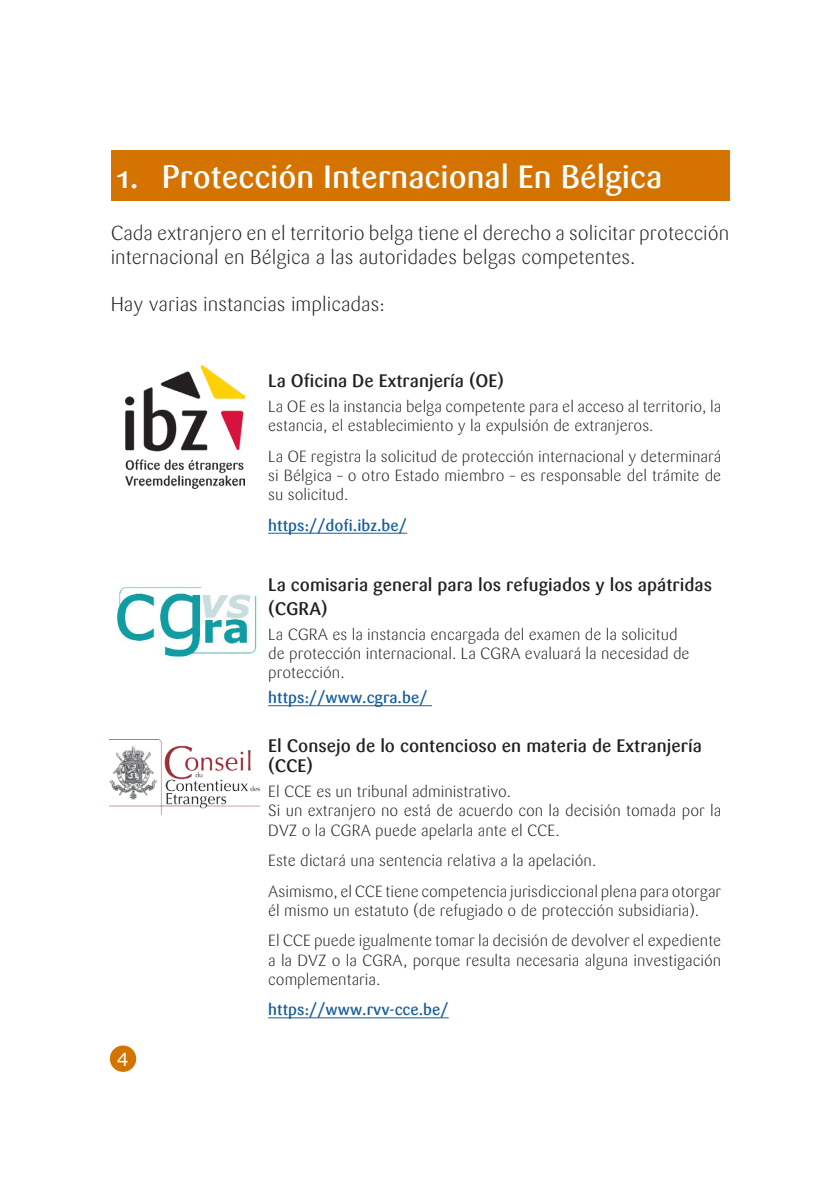
<style>
.page{position:relative;width:840px;height:1191px;background:#fff}
.page>*{position:absolute;margin:0;border:0;box-sizing:border-box;transform-origin:0 0}
.t1{font:500 32px "Sari";color:#fff}
.Corps_de_texte{font:300 20px/24px "Sari";color:#231f20}
.Corps_de_texte-2{font:500 18px/24px "Sari";color:#231f20}
.t2{font:18px "Verdana";color:#fff}
.Corps_de_texte-3{font:300 16px/19.2px "Sari";color:#231f20}
.Corps_de_texte-4{font:500 16px "Sari";color:#175d9e}
</style>
<div class="page">
<div style="left:110px;top:1045px;width:26px;height:26px;background:#d47300;border-radius:50%"></div>
<div style="left:111px;top:150px;width:618px;height:50px;background:#d47300"></div>
<img style="left:125px;top:365px;width:119px;height:124px">
<hr style="left:268px;top:533px;width:139px;height:1px;background:#175d9e">
<img style="left:117px;top:586px;width:140px;height:71px">
<hr style="left:268px;top:705px;width:164px;height:1px;background:#175d9e">
<img style="left:110px;top:740px;width:149px;height:74px">
<hr style="left:268px;top:1017px;width:180px;height:1px;background:#175d9e">
<p class="t1" style="left:116px;top:158px;width:547px">1. Protección Internacional En Bélgica</p>
<p class="Corps_de_texte" style="left:111px;top:222px;width:620px">Cada extranjero en el territorio belga tiene el derecho a solicitar protección internacional en Bélgica a las autoridades belgas competentes.</p>
<p class="Corps_de_texte" style="left:111px;top:292px;width:275px">Hay varias instancias implicadas:</p>
<p class="Corps_de_texte-2" style="left:268px;top:369px;width:237px">La Oficina De Extranjería (OE)</p>
<p class="Corps_de_texte-3" style="left:268px;top:397px;width:454px">La OE es la instancia belga competente para el acceso al territorio, la estancia, el establecimiento y la expulsión de extranjeros.</p>
<p class="Corps_de_texte-3" style="left:268px;top:447px;width:454px;text-align:justify">La OE registra la solicitud de protección internacional y determinará si Bélgica – o otro Estado miembro – es responsable del trámite de su solicitud.</p>
<p class="Corps_de_texte-4" style="left:268px;top:516px;width:140px">https://dofi.ibz.be/</p>
<p class="t2" style="left:117px;top:1047px;width:13px">4</p>
<p class="Corps_de_texte-2" style="left:268px;top:573px;width:445px">La comisaria general para los refugiados y los apátridas (CGRA)</p>
<p class="Corps_de_texte-3" style="left:268px;top:625px;width:422px">La CGRA es la instancia encargada del examen de la solicitud de protección internacional. La CGRA evaluará la necesidad de protección.</p>
<p class="Corps_de_texte-4" style="left:268px;top:688px;width:161px">https://www.cgra.be/</p>
<p class="Corps_de_texte-2" style="left:268px;top:736px;width:435px;line-height:20px">El Consejo de lo contencioso en materia de Extranjería (CCE)</p>
<p class="Corps_de_texte-3" style="left:268px;top:782px;width:244px">El CCE es un tribunal administrativo.</p>
<p class="Corps_de_texte-3" style="left:268px;top:801px;width:454px">Si un extranjero no está de acuerdo con la decisión tomada por la<br>DVZ o la CGRA puede apelarla ante el CCE.</p>
<p class="Corps_de_texte-3" style="left:268px;top:851px;width:329px">Este dictará una sentencia relativa a la apelación.</p>
<p class="Corps_de_texte-3" style="left:268px;top:881px;width:454px">Asimismo, el CCE tiene competencia jurisdiccional plena para otorgar él mismo un estatuto (de refugiado o de protección subsidiaria).</p>
<p class="Corps_de_texte-3" style="left:268px;top:931px;width:454px;text-align:justify">El CCE puede igualmente tomar la decisión de devolver el expediente a la DVZ o la CGRA, porque resulta necesaria alguna investigación complementaria.</p>
<p class="Corps_de_texte-4" style="left:268px;top:1000px;width:182px">https://www.rvv-cce.be/</p>
</div>
